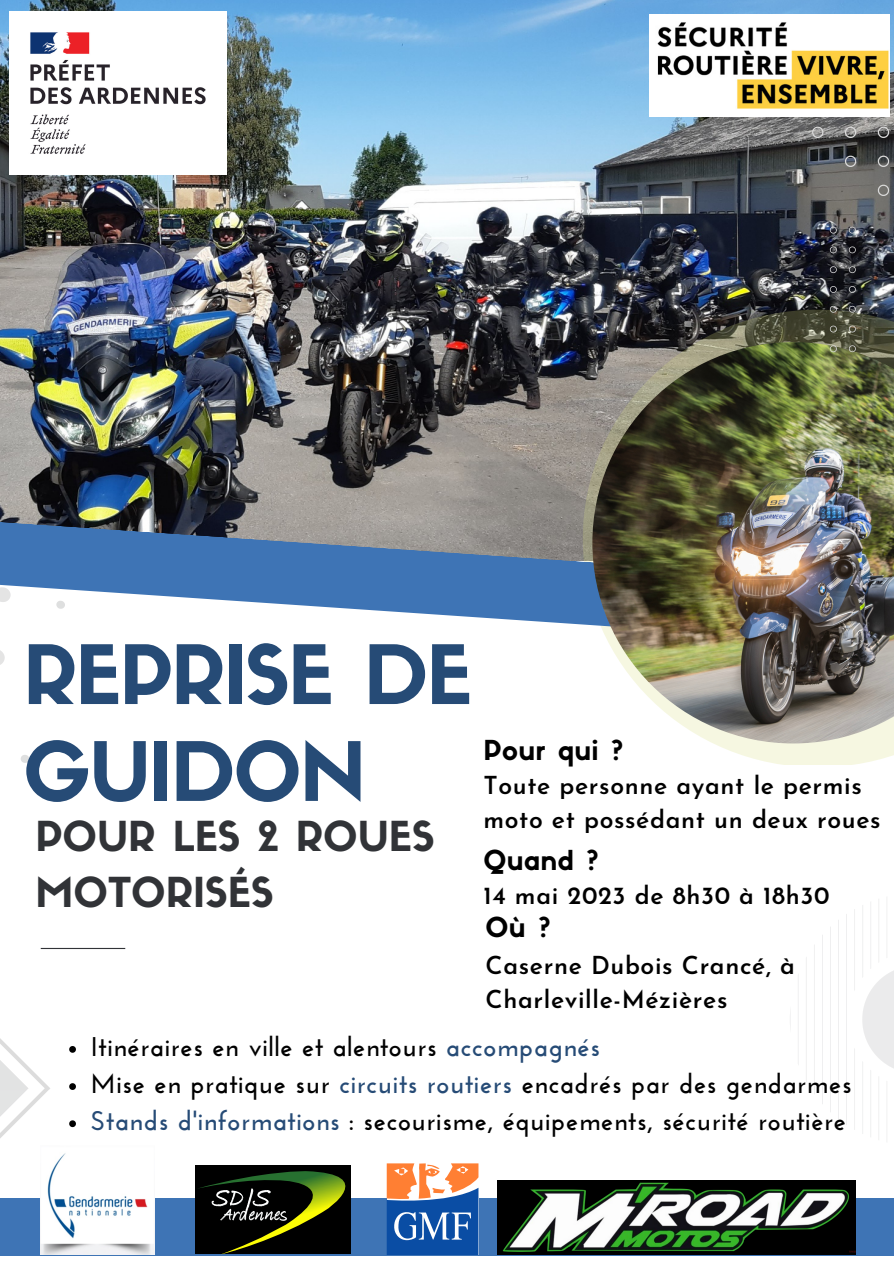
<style>
.page{position:relative;width:894px;height:1264px;background:#fff}
.page>*{position:absolute;margin:0;border:0;box-sizing:border-box;transform-origin:0 0}
.t1{font:80.25px/96.9px "Sifonn Basic";letter-spacing:-.025em;color:#264b76}
.t2{font:40.5px/56.2px "Sifonn Basic";color:#313337}
.t3{font:700 27px/37.2px "Josefin Sans";letter-spacing:.025em;color:#000}
.t4{font:27px "Sifonn Basic";letter-spacing:.025em;color:#000}
.t5{font:600 24.75px/33.6px "Josefin Sans";letter-spacing:.025em;color:#000}
.s1{color:#264b76}
</style>
<div class="page">
<img style="left:0;top:0;width:893px;height:520px">
<svg style="left:582px;top:310px;width:311px;height:455px"></svg>
<svg style="left:0;top:520px;width:592px;height:127px;fill:#3e74b5"></svg>
<hr style="left:41px;top:947px;width:84px;height:2px;background:#313337">
<div style="left:0;top:1198px;width:893px;height:57px;background:#3e74b5"></div>
<img style="left:592px;top:342px;width:301px;height:401px">
<svg style="left:829px;top:227px;width:26px;height:125px;background:#454642"></svg>
<svg style="left:811px;top:127px;width:77px;height:69px;background:#5f605f"></svg>
<svg style="left:0;top:587px;width:65px;height:176px"></svg>
<svg style="left:790px;top:899px;width:103px;height:241px"></svg>
<svg style="left:0;top:947px;width:50px;height:309px"></svg>
<img style="left:649px;top:14px;width:240px;height:103px">
<img style="left:10px;top:12px;width:216px;height:162px">
<svg style="left:386px;top:1163px;width:92px;height:91px;background:#7a819e"></svg>
<div style="left:195px;top:1165px;width:155px;height:88px;background:#000"></div>
<svg style="left:196px;top:1171px;width:149px;height:83px"></svg>
<img style="left:497px;top:1180px;width:358px;height:74px">
<img style="left:41px;top:1145px;width:113px;height:109px">
<svg style="left:69px;top:1046px;width:7px;height:6px"></svg>
<svg style="left:69px;top:1083px;width:7px;height:6px"></svg>
<svg style="left:69px;top:1120px;width:7px;height:7px"></svg>
<h1 class="t1" style="left:23px;top:635px;width:450px">REPRISE DE<br>GUIDON</h1>
<h2 class="t2" style="left:35px;top:812px;width:400px">POUR LES 2 ROUES<br>MOTORISÉS</h2>
<p class="t4" style="left:483px;top:740px;width:141px">Pour qui ?</p>
<p class="t5" style="left:483px;top:771px;width:398px">Toute personne ayant le permis moto et possédant un deux roues</p>
<p class="t4" style="left:483px;top:849px;width:117px">Quand ?</p>
<p class="t5" style="left:483px;top:880px;width:347px">14 mai 2023 de 8h30 à 18h30</p>
<p class="t4" style="left:485px;top:916px;width:66px">Où ?</p>
<p class="t5" style="left:485px;top:951px;width:311px">Caserne Dubois Crancé, à<br>Charleville-Mézières</p>
<p class="t3" style="left:90px;top:1030px;width:762px">Itinéraires en ville et alentours <span class="s1">accompagnés<br></span>Mise en pratique sur <span class="s1">circuits routiers</span> encadrés par des gendarmes<br><span class="s1">Stands d'informations</span> : secourisme, équipements, sécurité routière</p>
</div>
